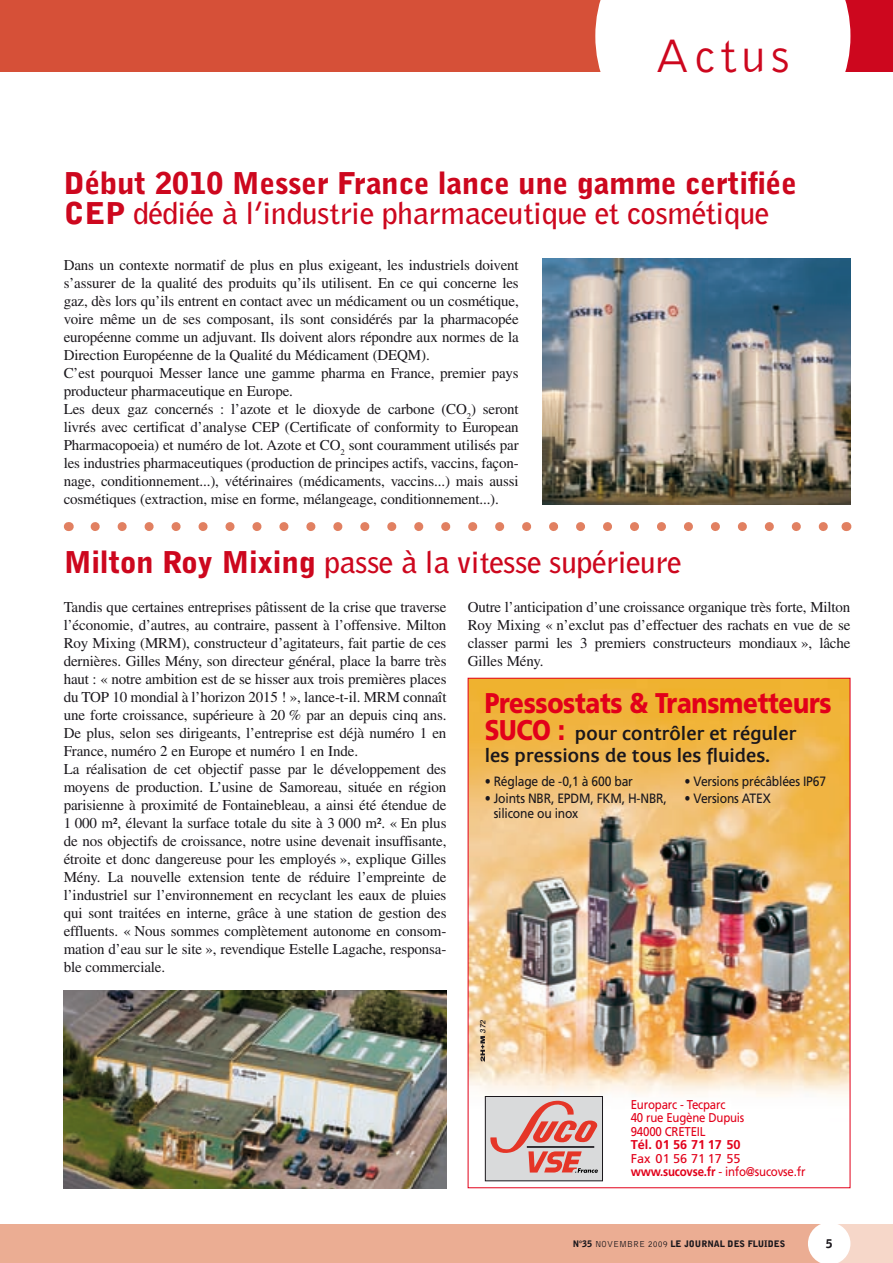
<style>
.page{position:relative;width:893px;height:1263px;background:#fff}
.page>*{position:absolute;margin:0;border:0;box-sizing:border-box;transform-origin:0 0}
.t1{font:48.75px "Bell Gothic BT";letter-spacing:.1em;color:#cd071e}
.t2{font:900 30px/30px "Bell Gothic BT";letter-spacing:-.01em;color:#cd071e;scale:1.05 1}
.t3{font:700 30px "Bell Gothic BT";letter-spacing:-.01em;color:#cd071e;scale:1.05 1}
.t4{font:900 28.5px "Frutiger";letter-spacing:-.01em;color:#e2001a;scale:.85 1}
.t5{font:500 21px/22.5px "Eurocrat";letter-spacing:-.01em;color:#1a171c}
.t6{font:15px/18px "Times";letter-spacing:-.01em;color:#1a171c}
.t7{font:13.5px/15px "Frutiger";letter-spacing:-.015em;color:#1a171c;scale:.9 1}
.t8{font:12.75px/13.5px "Frutiger";letter-spacing:-.015em;color:#e2001a;scale:.9 1}
.t9{font:12.75px/13.5px "Frutiger";letter-spacing:-.015em;color:#e2001a}
.t10{font:700 12.75px "Frutiger";color:#e2001a}
.t11{font:12px "Courier";color:#000}
.t12{font:900 9px "Bell Gothic BT";color:#1a171c}
.t13{font:9px "Bell Gothic BT";color:#1a171c}
.t14{font:italic 500 7.35px "Helvetica Neue";color:#1a171c}
.s1{font-weight:700}
.s2{font-weight:900}
.s3{font-family:"Frutiger";font-weight:900;font-size:28.5px;color:#e2001a}
.s4{font-weight:400}
</style>
<div class="page">
<div style="left:850px;top:0;width:43px;height:72px;background:#cd071e"></div>
<div style="left:0;top:0;width:595px;height:72px;background:#d65038"></div>
<svg style="left:595px;top:0;width:255px;height:72px"></svg>
<img style="left:542px;top:259px;width:308px;height:245px">
<img style="left:470px;top:680px;width:378px;height:496px">
<svg style="left:480px;top:1036px;width:5px;height:25px"></svg>
<div style="left:485px;top:1096px;width:117px;height:85px;background:#d9dadb"></div>
<div style="left:485px;top:1096px;width:118px;height:85px;border:1px solid #1a171c"></div>
<svg style="left:490px;top:1100px;width:108px;height:73px"></svg>
<img style="left:64px;top:990px;width:383px;height:198px">
<svg style="left:95px;top:522px;width:733px;height:9px"></svg>
<svg style="left:0;top:1224px;width:893px;height:39px;background:#ecb29a"></svg>
<h1 class="t1" style="left:656px;top:26px;width:135px">ACTUS</h1>
<h2 class="t2" style="left:64px;top:168px;width:700px">Début 2010 Messer France lance une gamme certifiée<br>C EP <span class="s1">dédiée à l’industrie pharmaceutique et cosmétique</span></h2>
<p class="t6" style="left:64px;top:256px;width:456px">Dans un contexte normatif de plus en plus exigeant, les industriels doivent s’assurer de la qualité des produits qu’ils utilisent. En ce qui concerne les gaz, dès lors qu’ils entrent en contact avec un médicament ou un cosmétique, voire même un de ses composant, ils sont considérés par la pharmacopée européenne comme un adjuvant. Ils doivent alors répondre aux normes de la Direction Européenne de la Qualité du Médicament (DEQM).<br>C’est pourquoi Messer lance une gamme pharma en France, premier pays producteur pharmaceutique en Europe.<br>Les deux gaz concernés : l’azote et le dioxyde de carbone (CO<sub>2</sub>) seront livrés avec certificat d’analyse CEP (Certificate of conformity to European Pharmacopoeia) et numéro de lot. Azote et CO<sub>2</sub> sont couramment utilisés par les industries pharmaceutiques (production de principes actifs, vaccins, façon&shy;nage, conditionnement...), vétérinaires (médicaments, vaccins...) mais aussi cosmétiques (extraction, mise en forme, mélangeage, conditionnement...).</p>
<h2 class="t3" style="left:64px;top:542px;width:589px"><span class="s2">Milton Roy Mixing</span> passe à la vitesse supérieure</h2>
<p class="t6" style="left:468px;top:598px;width:384px;text-align:justify">Outre l’anticipation d’une croissance organique très forte, Milton Roy Mixing « n’exclut pas d’effectuer des rachats en vue de se classer parmi les 3 premiers constructeurs mondiaux », lâche Gilles Mény.</p>
<p class="t6" style="left:64px;top:598px;width:384px">Tandis que certaines entreprises pâtissent de la crise que traverse l’économie, d’autres, au contraire, passent à l’offensive. Milton Roy Mixing (MRM), constructeur d’agitateurs, fait partie de ces dernières. Gilles Mény, son directeur général, place la barre très haut : « notre ambition est de se hisser aux trois premières places du TOP 10 mondial à l’horizon 2015 ! », lance-t-il. MRM connaît une forte croissance, supérieure à 20 % par an depuis cinq ans.<br>De plus, selon ses dirigeants, l’entreprise est déjà numéro 1 en France, numéro 2 en Europe et numéro 1 en Inde.<br>La réalisation de cet objectif passe par le développement des moyens de production. L’usine de Samoreau, située en région parisienne à proximité de Fontainebleau, a ainsi été étendue de 1 000 m², élevant la surface totale du site à 3 000 m². « En plus de nos objectifs de croissance, notre usine devenait insuffisante, étroite et donc dangereuse pour les employés », explique Gilles Mény. La nouvelle extension tente de réduire l’empreinte de l’industriel sur l’environnement en recyclant les eaux de pluies qui sont traitées en interne, grâce à une station de gestion des effluents. « Nous sommes complètement autonome en consom&shy;mation d’eau sur le site », revendique Estelle Lagache, responsa&shy;ble commerciale.</p>
<p class="t11" style="left:472px;top:636px;width:412px">PRES.red 120*90-08:PRES.red 120*90 29/01/08 17:33 Page</p>
<h3 class="t4" style="left:485px;top:685px;width:410px">Pressostats &amp; Transmetteurs</h3>
<h3 class="t5" style="left:485px;top:721px;width:313px"><span class="s3">SUCO :</span> pour contrôler et réguler les pressions de tous les fluides.</h3>
<p class="t7" style="left:485px;top:773px;width:166px">• Réglage de -0,1 à 600 bar</p>
<p class="t7" style="left:494px;top:790px;width:194px;text-indent:-9px">• Joints NBR, EPDM, FKM, H-NBR, silicone ou inox</p>
<p class="t7" style="left:685px;top:773px;width:159px">• Versions précâblées IP67</p>
<p class="t7" style="left:685px;top:790px;width:97px">• Versions ATEX</p>
<p class="t14" style="left:478px;top:1032px;width:14px;rotate:-90deg">372</p>
<p class="t8" style="left:631px;top:1097px;width:128px">Europarc - Tecparc<br>40 rue Eugène Dupuis<br>94000 CRETEIL</p>
<p class="t10" style="left:631px;top:1137px;width:111px">Tél. 01 56 71 17 50</p>
<p class="t9" style="left:631px;top:1151px;width:176px">Fax 01 56 71 17 55 <span class="s1">www.sucovse.fr</span> - info@sucovse.fr</p>
<p class="t13" style="left:526px;top:1238px;width:102px"><span class="s2">N°35</span> S EPTEMBRE-OCTO</p>
<p class="t12" style="left:573px;top:1238px;width:214px">N°35 <span class="s4">NOVEMBRE 2009</span> LE JOURNAL DES FLUIDES</p>
</div>
